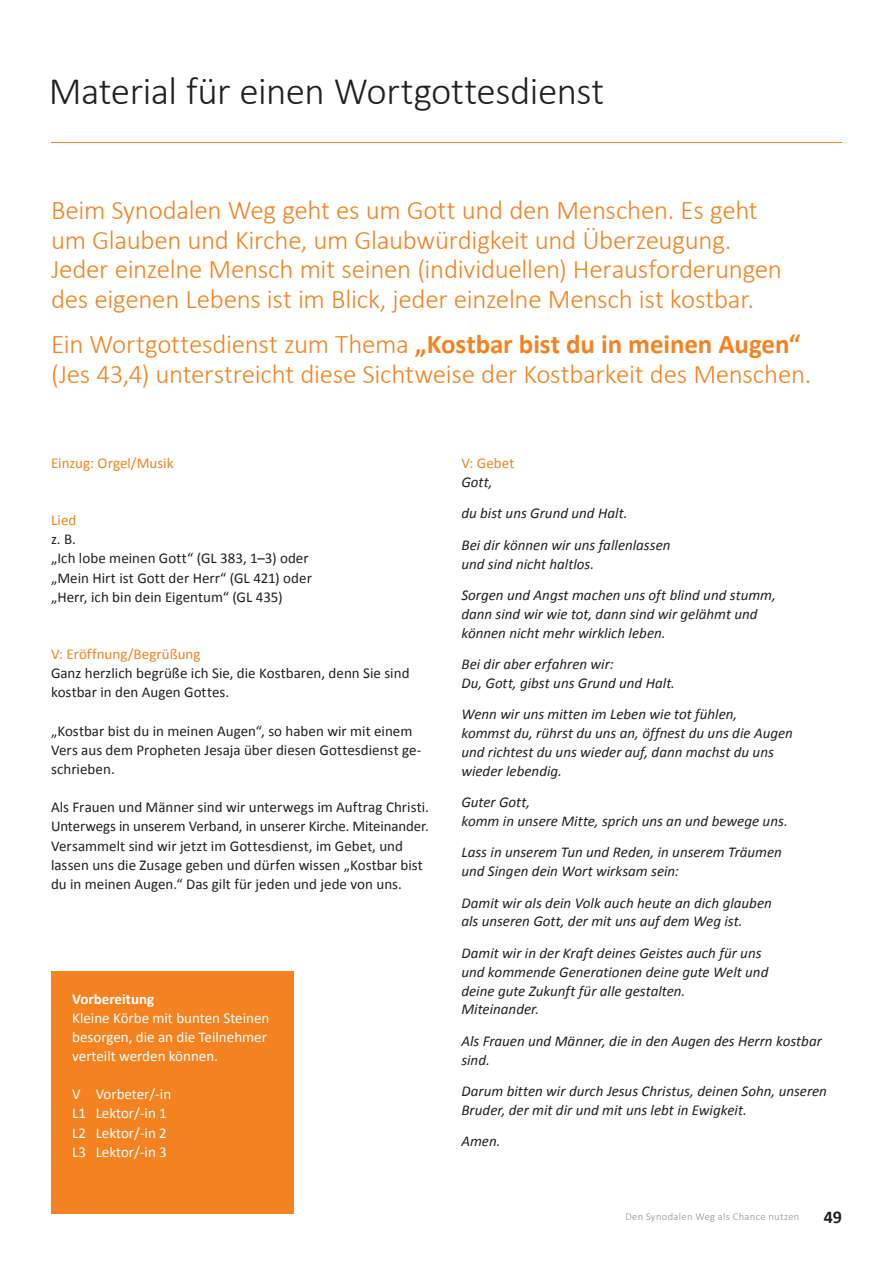
<style>
.page{position:relative;width:893px;height:1263px;background:#fff}
.page>*{position:absolute;margin:0;border:0;box-sizing:border-box;transform-origin:0 0}
.t1{font:300 39px "Calibri";letter-spacing:-.015em;color:#231f20}
.t2{font:300 27px/29.7px "Calibri";letter-spacing:-.01em;color:#f58220}
.t3{font:700 18px "Calibri";color:#231f20}
.t4{font:italic 15px/18.8px "Calibri";color:#231f20}
.t5{font:15px/19.2px "Calibri";color:#231f20}
.t6{font:15px/19.2px "Calibri";color:#fff}
.t7{font:15px "Calibri";color:#f58220}
.t8{font:700 15px "Calibri";color:#fff}
.t9{font:300 10.5px "Calibri";letter-spacing:.035em;color:#8a8c8f}
.s1{font-weight:700}
</style>
<div class="page">
<hr style="left:51px;top:142px;width:791px;height:1px;background:#f58220">
<div style="left:51px;top:972px;width:242px;height:242px;background:#f58220"></div>
<h1 class="t1" style="left:49px;top:67px;width:557px">Material für einen Wortgottesdienst</h1>
<p class="t2" style="left:51px;top:194px;width:732px">Beim Synodalen Weg geht es um Gott und den Menschen. Es geht um Glauben und Kirche, um Glaubwürdigkeit und Überzeugung.<br>Jeder einzelne Mensch mit seinen (individuellen) Herausforderungen des eigenen Lebens ist im Blick, jeder einzelne Mensch ist kostbar.</p>
<h2 class="t2" style="left:51px;top:328px;width:762px">Ein Wortgottesdienst zum Thema <span class="s1">„Kostbar bist du in meinen Augen“ </span>(Jes 43,4) unterstreicht diese Sichtweise der Kostbarkeit des Menschen.</h2>
<p class="t7" style="left:51px;top:453px;width:124px">Einzug: Orgel/Musik</p>
<p class="t7" style="left:51px;top:511px;width:27px">Lied</p>
<p class="t5" style="left:51px;top:530px;width:262px">z. B.<br>„Ich lobe meinen Gott“ (GL 383, 1–3) oder „Mein Hirt ist Gott der Herr“ (GL 421) oder „Herr, ich bin dein Eigentum“ (GL 435)</p>
<p class="t7" style="left:51px;top:645px;width:151px">V: Eröffnung/Begrüßung</p>
<p class="t5" style="left:51px;top:664px;width:360px">Ganz herzlich begrüße ich Sie, die Kostbaren, denn Sie sind kostbar in den Augen Gottes.</p>
<p class="t5" style="left:51px;top:721px;width:372px">„Kostbar bist du in meinen Augen“, so haben wir mit einem<br>Vers aus dem Propheten Jesaja über diesen Gottesdienst ge&shy;schrieben.</p>
<p class="t5" style="left:51px;top:798px;width:379px">Als Frauen und Männer sind wir unterwegs im Auftrag Christi.<br>Unterwegs in unserem Verband, in unserer Kirche. Miteinander.<br>Versammelt sind wir jetzt im Gottesdienst, im Gebet, und lassen uns die Zusage geben und dürfen wissen „Kostbar bist du in meinen Augen.“ Das gilt für jeden und jede von uns.</p>
<p class="t8" style="left:72px;top:989px;width:83px">Vorbereitung</p>
<p class="t6" style="left:72px;top:1008px;width:199px">Kleine Körbe mit bunten Steinen besorgen, die an die Teilnehmer verteilt werden können.</p>
<p class="t6" style="left:72px;top:1085px;width:100px">V Vorbeter/-in<br>L1 Lektor/-in 1<br>L2 Lektor/-in 2<br>L3 Lektor/-in 3</p>
<p class="t7" style="left:461px;top:453px;width:55px">V: Gebet</p>
<p class="t4" style="left:461px;top:466px;width:211px;line-height:31.5px">Gott,<br>du bist uns Grund und Halt.<br>Bei dir können wir uns fallenlassen</p>
<p class="t4" style="left:461px;top:547px;width:316px;line-height:31.5px">und sind nicht haltlos.<br>Sorgen und Angst machen uns oft blind und stumm,</p>
<p class="t4" style="left:461px;top:604px;width:298px">dann sind wir wie tot, dann sind wir gelähmt und können nicht mehr wirklich leben.</p>
<p class="t4" style="left:461px;top:654px;width:215px">Bei dir aber erfahren wir:<br>Du, Gott, gibst uns Grund und Halt.</p>
<p class="t4" style="left:461px;top:704px;width:333px">Wenn wir uns mitten im Leben wie tot fühlen,<br>kommst du, rührst du uns an, öffnest du uns die Augen und richtest du uns wieder auf, dann machst du uns wieder lebendig.</p>
<p class="t4" style="left:461px;top:792px;width:328px">Guter Gott,<br>komm in unsere Mitte, sprich uns an und bewege uns.</p>
<p class="t4" style="left:461px;top:842px;width:322px">Lass in unserem Tun und Reden, in unserem Träumen und Singen dein Wort wirksam sein:</p>
<p class="t4" style="left:461px;top:893px;width:312px">Damit wir als dein Volk auch heute an dich glauben als unseren Gott, der mit uns auf dem Weg ist.</p>
<p class="t4" style="left:461px;top:943px;width:309px">Damit wir in der Kraft deines Geistes auch für uns und kommende Generationen deine gute Welt und deine gute Zukunft für alle gestalten.<br>Miteinander.</p>
<p class="t4" style="left:461px;top:1031px;width:362px">Als Frauen und Männer, die in den Augen des Herrn kostbar sind.</p>
<p class="t4" style="left:461px;top:1081px;width:367px">Darum bitten wir durch Jesus Christus, deinen Sohn, unseren<br>Bruder, der mit dir und mit uns lebt in Ewigkeit.</p>
<p class="t4" style="left:461px;top:1131px;width:41px">Amen.</p>
<p class="t9" style="left:625px;top:1210px;width:176px">Den Synodalen Weg als Chance nutzen</p>
<p class="t3" style="left:824px;top:1205px;width:20px">49</p>
</div>
